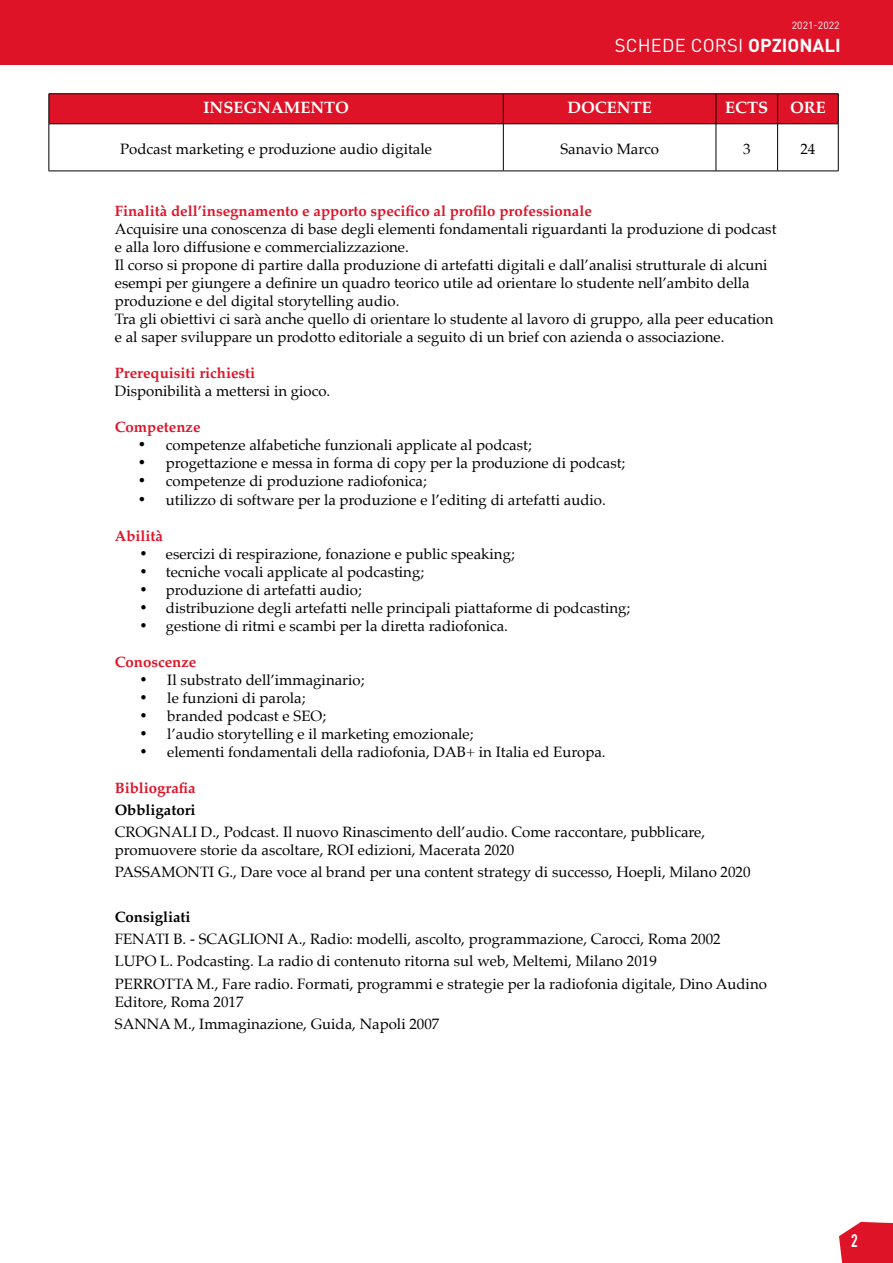
<style>
.page{position:relative;width:893px;height:1263px;background:#fff}
.page>*{position:absolute;margin:0;border:0;box-sizing:border-box;transform-origin:0 0}
.t1{font:18.45px "DIN Pro";letter-spacing:.01em;color:#fff}
.t2{font:700 17.85px "DIN Condensed";color:#fff}
.t3{font:700 16.5px "Palatino";color:#fff}
.t4{font:15px/18px "Palatino";color:#000}
.t5{font:700 15px "Palatino";color:#de1328}
.t6{font:700 15px "Palatino";color:#000}
.t7{font:10.35px "DIN Pro";color:#fff}
.s1{font-family:"DIN";font-weight:700}
.s2{font-family:"Times New Roman";font-size:18px}
</style>
<div class="page">
<div style="left:0;top:0;width:893px;height:65px;background:#de1328"></div>
<svg style="left:839px;top:1222px;width:54px;height:41px;background:#e1293c"></svg>
<svg style="left:50px;top:94px;width:788px;height:30px;background:#d71227"></svg>
<hr style="left:49px;top:93px;width:454px;height:1px;background:#000">
<hr style="left:49px;top:94px;width:1px;height:30px;background:#000">
<hr style="left:503px;top:93px;width:213px;height:1px;background:#000">
<hr style="left:503px;top:94px;width:1px;height:30px;background:#000">
<hr style="left:716px;top:93px;width:62px;height:1px;background:#000">
<hr style="left:716px;top:94px;width:1px;height:30px;background:#000">
<hr style="left:778px;top:93px;width:60px;height:1px;background:#000">
<hr style="left:777px;top:94px;width:1px;height:30px;background:#000">
<hr style="left:838px;top:94px;width:1px;height:30px;background:#000">
<hr style="left:49px;top:124px;width:454px;height:1px;background:#000">
<hr style="left:49px;top:124px;width:1px;height:47px;background:#000">
<hr style="left:503px;top:124px;width:213px;height:1px;background:#000">
<hr style="left:503px;top:124px;width:1px;height:47px;background:#000">
<hr style="left:716px;top:124px;width:62px;height:1px;background:#000">
<hr style="left:716px;top:124px;width:1px;height:47px;background:#000">
<hr style="left:778px;top:124px;width:60px;height:1px;background:#000">
<hr style="left:777px;top:124px;width:1px;height:47px;background:#000">
<hr style="left:838px;top:124px;width:1px;height:47px;background:#000">
<hr style="left:49px;top:171px;width:454px;height:1px;background:#000">
<hr style="left:503px;top:171px;width:213px;height:1px;background:#000">
<hr style="left:716px;top:171px;width:62px;height:1px;background:#000">
<hr style="left:778px;top:171px;width:60px;height:1px;background:#000">
<p class="t7" style="left:792px;top:18px;width:49px">2021-2022</p>
<p class="t1" style="left:615px;top:33px;width:227px">SCHEDE CORSI <span class="s1">OPZIONALI</span></p>
<p class="t3" style="left:203px;top:94px;width:147px">INSEGNAMENTO</p>
<p class="t3" style="left:567px;top:94px;width:86px">DOCENTE</p>
<p class="t3" style="left:725px;top:94px;width:45px">ECTS</p>
<p class="t3" style="left:790px;top:94px;width:37px">ORE</p>
<p class="t4" style="left:120px;top:139px;width:313px">Podcast marketing e produzione audio digitale</p>
<p class="t4" style="left:560px;top:139px;width:100px">Sanavio Marco</p>
<p class="t4" style="left:743px;top:139px;width:9px">3</p>
<p class="t4" style="left:800px;top:139px;width:16px">24</p>
<p class="t5" style="left:115px;top:199px;width:479px">Finalità dell’insegnamento e apporto specifico al profilo professionale</p>
<p class="t4" style="left:115px;top:220px;width:663px">Acquisire una conoscenza di base degli elementi fondamentali riguardanti la produzione di podcast e alla loro diffusione e commercializzazione.<br>Il corso si propone di partire dalla produzione di artefatti digitali e dall’analisi strutturale di alcuni esempi per giungere a definire un quadro teorico utile ad orientare lo studente nell’ambito della produzione e del digital storytelling audio.<br>Tra gli obiettivi ci sarà anche quello di orientare lo studente al lavoro di gruppo, alla peer education e al saper sviluppare un prodotto editoriale a seguito di un brief con azienda o associazione.</p>
<p class="t5" style="left:115px;top:361px;width:142px">Prerequisiti richiesti</p>
<p class="t4" style="left:115px;top:382px;width:217px">Disponibilità a mettersi in gioco.</p>
<p class="t5" style="left:115px;top:415px;width:87px">Competenze</p>
<p class="t4" style="left:139px;top:436px;width:394px"><span class="s2">•</span> competenze alfabetiche funzionali applicate al podcast;</p>
<p class="t4" style="left:139px;top:454px;width:488px"><span class="s2">•</span> progettazione e messa in forma di copy per la produzione di podcast;</p>
<p class="t4" style="left:139px;top:472px;width:289px"><span class="s2">•</span> competenze di produzione radiofonica;</p>
<p class="t4" style="left:139px;top:490px;width:469px"><span class="s2">•</span> utilizzo di software per la produzione e l’editing di artefatti audio.</p>
<p class="t5" style="left:115px;top:523px;width:50px">Abilità</p>
<p class="t4" style="left:140px;top:544px;width:376px">• esercizi di respirazione, fonazione e public speaking;</p>
<p class="t4" style="left:140px;top:562px;width:285px">• tecniche vocali applicate al podcasting;</p>
<p class="t4" style="left:140px;top:580px;width:223px">• produzione di artefatti audio;</p>
<p class="t4" style="left:140px;top:598px;width:492px">• distribuzione degli artefatti nelle principali piattaforme di podcasting;</p>
<p class="t4" style="left:140px;top:616px;width:369px">• gestione di ritmi e scambi per la diretta radiofonica.</p>
<p class="t5" style="left:115px;top:649px;width:83px">Conoscenze</p>
<p class="t4" style="left:140px;top:670px;width:226px">• Il substrato dell’immaginario;</p>
<p class="t4" style="left:140px;top:688px;width:167px">• le funzioni di parola;</p>
<p class="t4" style="left:140px;top:706px;width:187px">• branded podcast e SEO;</p>
<p class="t4" style="left:140px;top:724px;width:335px">• l’audio storytelling e il marketing emozionale;</p>
<p class="t4" style="left:140px;top:742px;width:467px">• elementi fondamentali della radiofonia, DAB+ in Italia ed Europa.</p>
<p class="t5" style="left:115px;top:775px;width:82px">Bibliografia</p>
<p class="t6" style="left:115px;top:797px;width:82px">Obbligatori</p>
<p class="t4" style="left:115px;top:823px;width:592px">CROGNALI D., Podcast. Il nuovo Rinascimento dell’audio. Come raccontare, pubblicare, promuovere storie da ascoltare, ROI edizioni, Macerata 2020</p>
<p class="t4" style="left:115px;top:863px;width:637px">PASSAMONTI G., Dare voce al brand per una content strategy di successo, Hoepli, Milano 2020</p>
<p class="t6" style="left:115px;top:904px;width:77px">Consigliati</p>
<p class="t4" style="left:115px;top:928px;width:654px;line-height:22.2px">FENATI B. - SCAGLIONI A., Radio: modelli, ascolto, programmazione, Carocci, Roma 2002<br>LUPO L. Podcasting. La radio di contenuto ritorna sul web, Meltemi, Milano 2019<br>PERROTTA M., Fare radio. Formati, programmi e strategie per la radiofonia digitale, Dino Audino</p>
<p class="t4" style="left:115px;top:990px;width:326px;line-height:22.2px">Editore, Roma 2017<br>SANNA M., Immaginazione, Guida, Napoli 2007</p>
<p class="t2" style="left:851px;top:1228px;width:8px">2</p>
</div>
